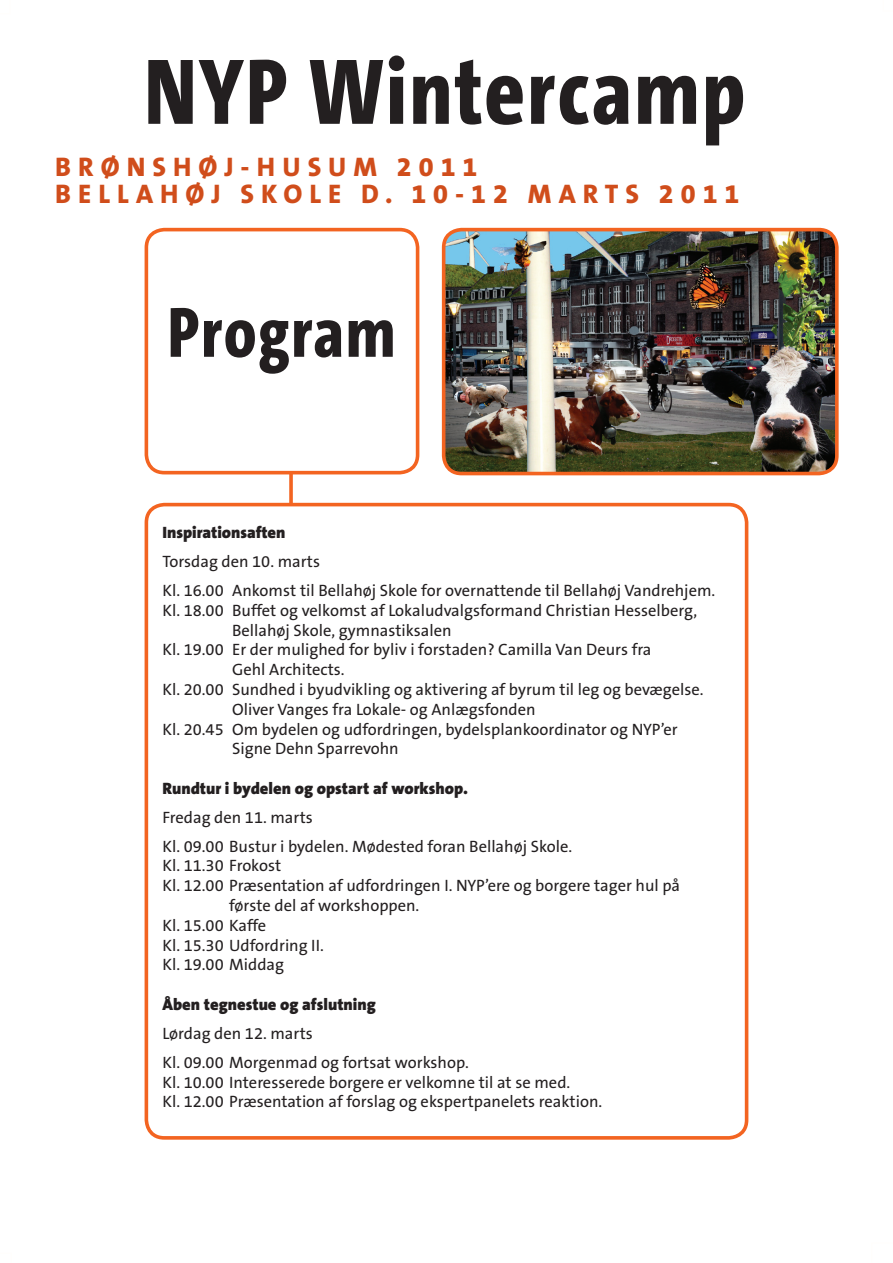
<style>
.page{position:relative;width:893px;height:1263px;background:#fff}
.page>*{position:absolute;margin:0;border:0;box-sizing:border-box;transform-origin:0 0}
.t1{font:800 94.5px "The Sans Cd OF8";letter-spacing:.025em;color:#231f20}
.t2{font:800 72px "The Sans Cd OF8";letter-spacing:.025em;color:#231f20}
.t3{font:800 27px "The Sans B8";letter-spacing:.26em;color:#d04d1b}
.t4{font:16.5px/19.8px "The Sans B5 Plain";color:#231f20}
.t5{font:900 16.5px "The Sans B9";color:#231f20}
</style>
<div class="page">
<svg style="left:289px;top:474px;width:4px;height:29px"></svg>
<div style="left:145px;top:228px;width:274px;height:246px;border:4px solid #f36421;border-radius:18px"></div>
<img style="left:444px;top:230px;width:390px;height:243px">
<div style="left:442px;top:228px;width:397px;height:247px;border:4px solid #f36421;border-radius:18px"></div>
<div style="left:145px;top:503px;width:603px;height:637px;border:4px solid #f36421;border-radius:18px"></div>
<p class="t1" style="left:145px;top:43px;width:602px">NYP Wintercamp</p>
<p class="t3" style="left:55px;top:152px;width:424px">BRØNSHØJ-H USUM 2011</p>
<p class="t3" style="left:55px;top:179px;width:686px">BELLAHØJ SKOLE D. 10-12 MARTS 2011</p>
<p class="t2" style="left:168px;top:295px;width:229px">Program</p>
<p class="t5" style="left:162px;top:524px;width:125px">Inspirationsaften</p>
<p class="t4" style="left:162px;top:552px;width:159px">Torsdag den 10. marts</p>
<p class="t4" style="left:162px;top:581px;width:554px">Kl. 16.00 Ankomst til Bellahøj Skole for overnattende til Bellahøj Vandrehjem.</p>
<p class="t4" style="left:162px;top:601px;width:536px">Kl. 18.00 Buffet og velkomst af Lokaludvalgsformand Christian Hesselberg,</p>
<p class="t4" style="left:232px;top:621px;width:221px">Bellahøj Skole, gymnastiksalen</p>
<p class="t4" style="left:162px;top:640px;width:491px">Kl. 19.00 Er der mulighed for byliv i forstaden? Camilla Van Deurs fra</p>
<p class="t4" style="left:232px;top:660px;width:114px">Gehl Architects.</p>
<p class="t4" style="left:232px;top:680px;width:473px;text-indent:-70px">Kl. 20.00 Sundhed i byudvikling og aktivering af byrum til leg og bevægelse.<br>Oliver Vanges fra Lokale- og Anlægsfonden</p>
<p class="t4" style="left:162px;top:720px;width:517px">Kl. 20.45 Om bydelen og udfordringen, bydelsplankoordinator og NYP’er</p>
<p class="t4" style="left:232px;top:739px;width:168px">Signe Dehn Sparrevohn</p>
<p class="t5" style="left:162px;top:780px;width:307px">Rundtur i bydelen og opstart af workshop.</p>
<p class="t4" style="left:162px;top:808px;width:152px">Fredag den 11. marts</p>
<p class="t4" style="left:162px;top:837px;width:411px">Kl. 09.00 Bustur i bydelen. Mødested foran Bellahøj Skole.</p>
<p class="t4" style="left:162px;top:856px;width:120px">Kl. 11.30 Frokost</p>
<p class="t4" style="left:229px;top:876px;width:452px;text-indent:-67px">Kl. 12.00 Præsentation af udfordringen I. NYP’ere og borgere tager hul på første del af workshoppen.</p>
<p class="t4" style="left:162px;top:916px;width:105px">Kl. 15.00 Kaffe</p>
<p class="t4" style="left:162px;top:936px;width:163px">Kl. 15.30 Udfordring II.</p>
<p class="t4" style="left:162px;top:955px;width:123px">Kl. 19.00 Middag</p>
<p class="t5" style="left:162px;top:996px;width:215px">Åben tegnestue og afslutning</p>
<p class="t4" style="left:162px;top:1024px;width:152px">Lørdag den 12. marts</p>
<p class="t4" style="left:162px;top:1053px;width:308px">Kl. 09.00 Morgenmad og fortsat workshop.</p>
<p class="t4" style="left:162px;top:1072px;width:409px">Kl. 10.00 Interesserede borgere er velkomne til at se med.</p>
<p class="t4" style="left:162px;top:1092px;width:441px">Kl. 12.00 Præsentation af forslag og ekspertpanelets reaktion.</p>
</div>
